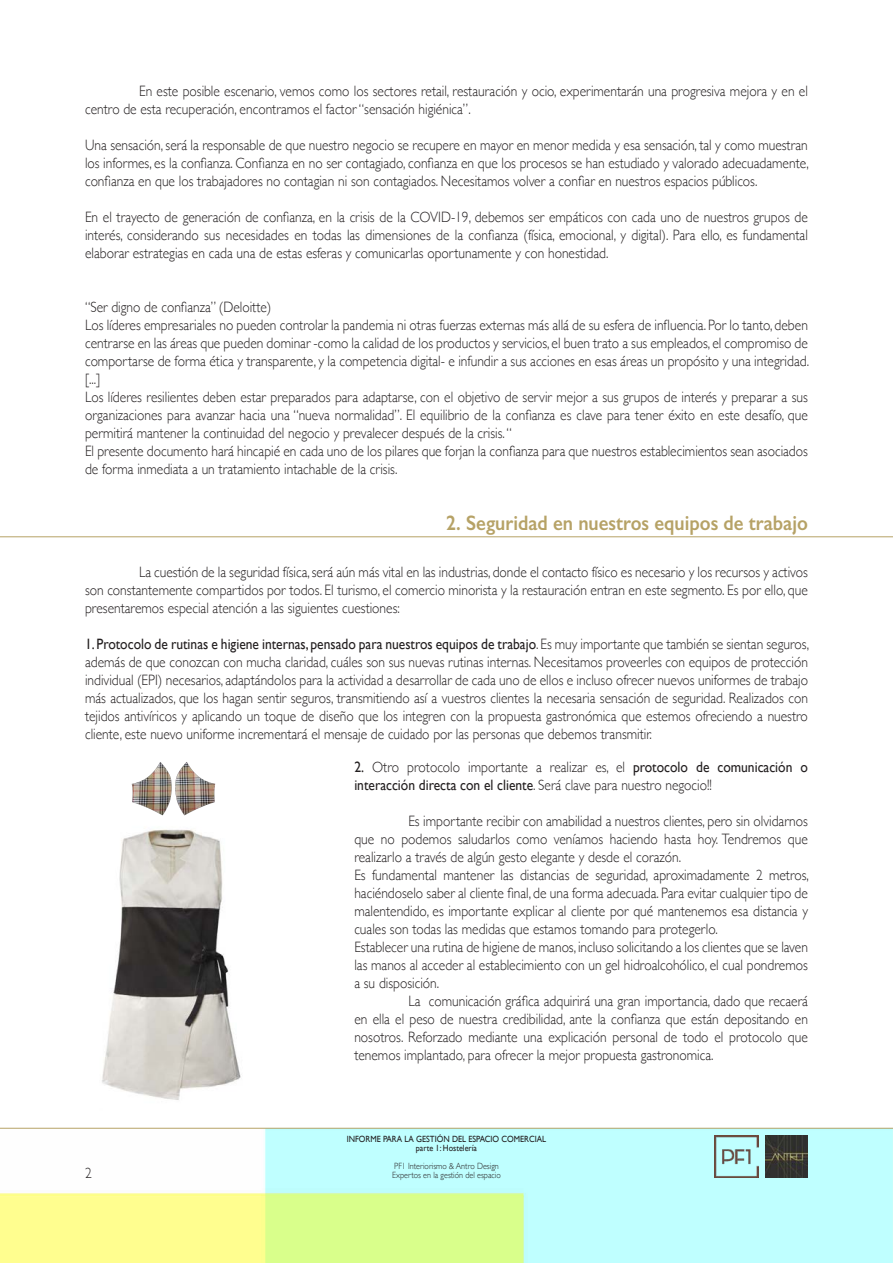
<style>
.page{position:relative;width:893px;height:1263px;background:#fff}
.page>*{position:absolute;margin:0;border:0;box-sizing:border-box;transform-origin:0 0}
.TITULO{font:600 21px "Gill Sans";color:#b6a266;scale:.9 1}
.t1{font:300 15px/18px "Gill Sans";color:#231f20;text-align:justify;scale:.9 1}
.t2{font:9px/9px "Gill Sans";color:#231f20;text-align:center;scale:.9 1}
.t3{font:300 9px "Gill Sans";color:#231f20;scale:.9 1}
.s1{font-weight:400}
</style>
<div class="page">
<img style="left:0;top:1129px;width:893px;height:134px">
<img style="left:765px;top:1135px;width:43px;height:43px">
<hr style="left:0;top:1128px;width:893px;height:1px;background:#b6a266">
<img style="left:715px;top:1135px;width:43px;height:43px">
<hr style="left:0;top:536px;width:893px;height:1px;background:#b6a266">
<img style="left:102px;top:815px;width:139px;height:285px">
<img style="left:131px;top:762px;width:84px;height:53px">
<p class="t1" style="left:85px;top:81px;width:805px;text-indent:54px">En este posible escenario, vemos como los sectores retail, restauración y ocio, experimentarán una progresiva mejora y en el centro de esta recuperación, encontramos el factor “sensación higiénica”.</p>
<p class="t1" style="left:85px;top:135px;width:806px">Una sensación, será la responsable de que nuestro negocio se recupere en mayor en menor medida y esa sensación, tal y como muestran los informes, es la confianza. Confianza en no ser contagiado, confianza en que los procesos se han estudiado y valorado adecuadamente, confianza en que los trabajadores no contagian ni son contagiados. Necesitamos volver a confiar en nuestros espacios públicos.</p>
<p class="t1" style="left:85px;top:207px;width:805px">En el trayecto de generación de confianza, en la crisis de la COVID-19, debemos ser empáticos con cada uno de nuestros grupos de interés, considerando sus necesidades en todas las dimensiones de la confianza (física, emocional, y digital). Para ello, es fundamental elaborar estrategias en cada una de estas esferas y comunicarlas oportunamente y con honestidad.</p>
<p class="t1" style="left:85px;top:297px;width:209px">“Ser digno de confianza” (Deloitte)</p>
<p class="t1" style="left:85px;top:315px;width:806px">Los líderes empresariales no pueden controlar la pandemia ni otras fuerzas externas más allá de su esfera de influencia. Por lo tanto, deben centrarse en las áreas que pueden dominar -como la calidad de los productos y servicios, el buen trato a sus empleados, el compromiso de comportarse de forma ética y transparente, y la competencia digital- e infundir a sus acciones en esas áreas un propósito y una integridad.</p>
<p class="t1" style="left:85px;top:369px;width:19px">[...]</p>
<p class="t1" style="left:85px;top:387px;width:805px">Los líderes resilientes deben estar preparados para adaptarse, con el objetivo de servir mejor a sus grupos de interés y preparar a sus organizaciones para avanzar hacia una “nueva normalidad”. El equilibrio de la confianza es clave para tener éxito en este desafío, que permitirá mantener la continuidad del negocio y prevalecer después de la crisis. “</p>
<p class="t1" style="left:85px;top:441px;width:805px">El presente documento hará hincapié en cada uno de los pilares que forjan la confianza para que nuestros establecimientos sean asociados de forma inmediata a un tratamiento intachable de la crisis.</p>
<p class="TITULO" style="left:446px;top:510px;width:403px">2. Seguridad en nuestros equipos de trabajo</p>
<p class="t1" style="left:85px;top:563px;width:805px;text-indent:54px">La cuestión de la seguridad física, será aún más vital en las industrias, donde el contacto físico es necesario y los recursos y activos son constantemente compartidos por todos. El turismo, el comercio minorista y la restauración entran en este segmento. Es por ello, que presentaremos especial atención a las siguientes cuestiones:</p>
<p class="t1" style="left:85px;top:635px;width:806px"><span class="s1">1. Protocolo de rutinas e higiene internas, pensado para nuestros equipos de trabajo</span>. Es muy importante que también se sientan seguros, además de que conozcan con mucha claridad, cuáles son sus nuevas rutinas internas. Necesitamos proveerles con equipos de protección individual (EPI) necesarios, adaptándolos para la actividad a desarrollar de cada uno de ellos e incluso ofrecer nuevos uniformes de trabajo más actualizados, que los hagan sentir seguros, transmitiendo así a vuestros clientes la necesaria sensación de seguridad. Realizados con tejidos antivíricos y aplicando un toque de diseño que los integren con la propuesta gastronómica que estemos ofreciendo a nuestro cliente, este nuevo uniforme incrementará el mensaje de cuidado por las personas que debemos transmitir.</p>
<p class="t1" style="left:354px;top:757px;width:505px"><span class="s1">2.</span> Otro protocolo importante a realizar es, el <span class="s1">protocolo de comunicación o interacción directa con el cliente</span>. Será clave para nuestro negocio!!</p>
<p class="t1" style="left:354px;top:811px;width:505px;text-indent:54px">Es importante recibir con amabilidad a nuestros clientes, pero sin olvidarnos que no podemos saludarlos como veníamos haciendo hasta hoy. Tendremos que realizarlo a través de algún gesto elegante y desde el corazón.</p>
<p class="t1" style="left:354px;top:865px;width:507px">Es fundamental mantener las distancias de seguridad, aproximadamente 2 metros, haciéndoselo saber al cliente final, de una forma adecuada. Para evitar cualquier tipo de malentendido, es importante explicar al cliente por qué mantenemos esa distancia y cuales son todas las medidas que estamos tomando para protegerlo.</p>
<p class="t1" style="left:354px;top:937px;width:505px">Establecer una rutina de higiene de manos, incluso solicitando a los clientes que se laven las manos al acceder al establecimiento con un gel hidroalcohólico, el cual pondremos a su disposición.</p>
<p class="t1" style="left:354px;top:991px;width:505px;text-indent:54px">La comunicación gráfica adquirirá una gran importancia, dado que recaerá en ella el peso de nuestra credibilidad, ante la confianza que están depositando en nosotros. Reforzado mediante una explicación personal de todo el protocolo que tenemos implantado, para ofrecer la mejor propuesta gastronomica.</p>
<p class="t2" style="left:347px;top:1134px;width:223px">INFORME PARA LA GESTIÓN DEL ESPACIO COMERCIAL parte 1: Hostelería</p>
<p class="t3" style="left:394px;top:1158px;width:118px">PF1 Interiorismo &amp; Antro Design</p>
<p class="t1" style="left:85px;top:1163px;width:9px">2</p>
<p class="t3" style="left:392px;top:1167px;width:122px">Expertos en la gestión del espacio</p>
</div>
